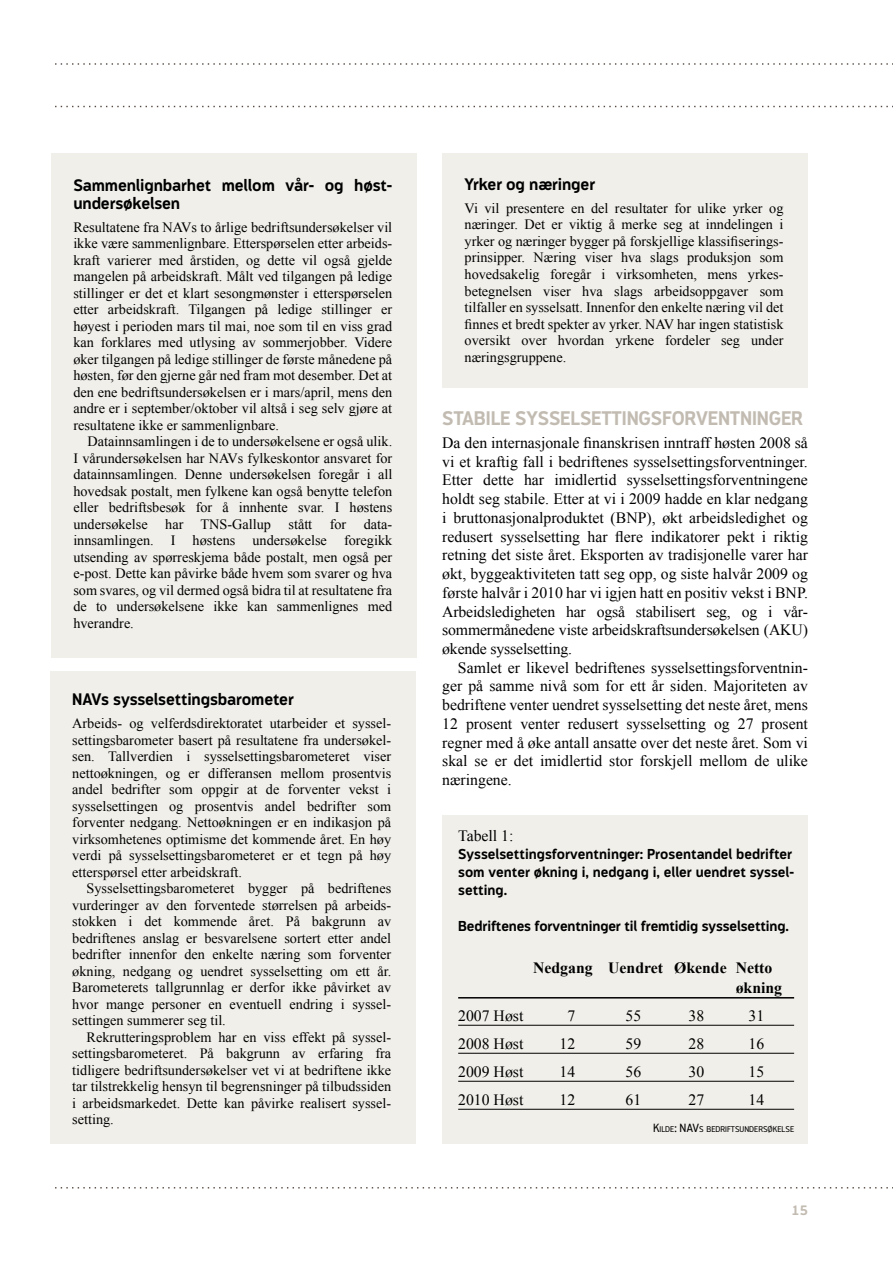
<style>
.page{position:relative;width:893px;height:1263px;background:#fff}
.page>*{position:absolute;margin:0;border:0;box-sizing:border-box;transform-origin:0 0}
.t1{font:700 19.5px "Modus";letter-spacing:-.01em;color:#c2bbb1}
.t2{font:700 16.5px/18px "Modus";letter-spacing:-.01em;color:#000}
.t3{font:15.75px/18.8px "Times New Roman";color:#000;text-align:justify}
.t4{font:700 15.75px/19.5px "Times New Roman";color:#000}
.t5{font:14.25px/16.5px "Times New Roman";color:#000;text-align:justify}
.t6{font:700 14.25px/18px "Modus";color:#000}
.t7{font:700 13.5px "Modus";color:#c2bbb1}
.t8{font:8.4px "Modus";color:#000}
.s1{font-size:12px}
</style>
<div class="page">
<svg style="left:55px;top:63px;width:838px;height:2px"></svg>
<svg style="left:55px;top:1187px;width:838px;height:1px"></svg>
<svg style="left:55px;top:106px;width:838px;height:1px"></svg>
<div style="left:51px;top:153px;width:366px;height:505px;background:#f0efea"></div>
<div style="left:442px;top:153px;width:366px;height:235px;background:#f0efea"></div>
<div style="left:50px;top:671px;width:366px;height:473px;background:#f0efea"></div>
<div style="left:442px;top:815px;width:366px;height:329px;background:#f0efea"></div>
<hr style="left:458px;top:997px;width:336px;height:1px;background:#000">
<hr style="left:458px;top:1025px;width:336px;height:1px;background:#000">
<hr style="left:458px;top:1053px;width:336px;height:1px;background:#000">
<hr style="left:458px;top:1081px;width:336px;height:1px;background:#000">
<hr style="left:458px;top:1109px;width:336px;height:1px;background:#000">
<p class="t2" style="left:73px;top:176px;width:319px">Sammenlignbarhet mellom vår- og høst‑ undersøkelsen</p>
<p class="t5" style="left:73px;top:218px;width:320px">Resultatene fra NAVs to årlige bedriftsundersøkelser vil ikke være sammenlignbare. Etterspørselen etter arbeids‑ kraft varierer med årstiden, og dette vil også gjelde mangelen på arbeidskraft. Målt ved tilgangen på ledige stillinger er det et klart sesongmønster i etterspørselen etter arbeidskraft. Tilgangen på ledige stillinger er høyest i perioden mars til mai, noe som til en viss grad kan forklares med utlysing av sommerjobber. Videre øker tilgangen på ledige stillinger de første månedene på høsten, før den gjerne går ned fram mot desember. Det at den ene bedriftsundersøkelsen er i mars/april, mens den andre er i september/oktober vil altså i seg selv gjøre at resultatene ikke er sammenlignbare.</p>
<p class="t5" style="left:73px;top:433px;width:320px;text-indent:14px">Datainnsamlingen i de to undersøkelsene er også ulik.<br>I vårundersøkelsen har NAVs fylkeskontor ansvaret for datainnsamlingen. Denne undersøkelsen foregår i all hovedsak postalt, men fylkene kan også benytte telefon eller bedriftsbesøk for å innhente svar. I høstens undersøkelse har TNS-Gallup stått for data‑ innsamlingen. I høstens undersøkelse foregikk utsending av spørreskjema både postalt, men også per e-post. Dette kan påvirke både hvem som svarer og hva som svares, og vil dermed også bidra til at resultatene fra de to undersøkelsene ikke kan sammenlignes med hverandre.</p>
<p class="t2" style="left:72px;top:691px;width:223px">NAVs sysselsettingsbarometer</p>
<p class="t5" style="left:72px;top:715px;width:320px">Arbeids- og velferdsdirektoratet utarbeider et syssel‑ settingsbarometer basert på resultatene fra undersøkel‑ sen. Tallverdien i sysselsettingsbarometeret viser nettoøkningen, og er differansen mellom prosentvis andel bedrifter som oppgir at de forventer vekst i sysselsettingen og prosentvis andel bedrifter som forventer nedgang. Nettoøkningen er en indikasjon på virksomhetenes optimisme det kommende året. En høy verdi på sysselsettingsbarometeret er et tegn på høy etterspørsel etter arbeidskraft.</p>
<p class="t5" style="left:72px;top:880px;width:320px;text-indent:14px">Sysselsettingsbarometeret bygger på bedriftenes vurderinger av den forventede størrelsen på arbeids‑ stokken i det kommende året. På bakgrunn av bedriftenes anslag er besvarelsene sortert etter andel bedrifter innenfor den enkelte næring som forventer økning, nedgang og uendret sysselsetting om ett år.<br>Barometerets tallgrunnlag er derfor ikke påvirket av hvor mange personer en eventuell endring i syssel‑ settingen summerer seg til.</p>
<p class="t5" style="left:72px;top:1028px;width:320px;text-indent:14px">Rekrutteringsproblem har en viss effekt på syssel‑ settingsbarometeret. På bakgrunn av erfaring fra tidligere bedriftsundersøkelser vet vi at bedriftene ikke tar tilstrekkelig hensyn til begrensninger på tilbudssiden i arbeidsmarkedet. Dette kan påvirke realisert syssel‑ setting.</p>
<p class="t2" style="left:465px;top:175px;width:132px">Yrker og næringer</p>
<p class="t5" style="left:465px;top:200px;width:320px">Vi vil presentere en del resultater for ulike yrker og næringer. Det er viktig å merke seg at inndelingen i yrker og næringer bygger på forskjellige klassifiserings‑ prinsipper. Næring viser hva slags produksjon som hovedsakelig foregår i virksomheten, mens yrkes‑ betegnelsen viser hva slags arbeidsoppgaver som tilfaller en sysselsatt. Innenfor den enkelte næring vil det finnes et bredt spekter av yrker. NAV har ingen statistisk oversikt over hvordan yrkene fordeler seg under næringsgruppene.</p>
<h1 class="t1" style="left:442px;top:407px;width:357px">Stabile sysselsettingsforventninger</h1>
<p class="t3" style="left:442px;top:433px;width:367px">Da den internasjonale finanskrisen inntraff høsten 2008 så vi et kraftig fall i bedriftenes sysselsettingsforventninger.<br>Etter dette har imidlertid sysselsettingsforventningene holdt seg stabile. Etter at vi i 2009 hadde en klar nedgang i bruttonasjonalproduktet (BNP), økt arbeidsledighet og redusert sysselsetting har flere indikatorer pekt i riktig retning det siste året. Eksporten av tradisjonelle varer har økt, byggeaktiviteten tatt seg opp, og siste halvår 2009 og første halvår i 2010 har vi igjen hatt en positiv vekst i BNP.<br>Arbeidsledigheten har også stabilisert seg, og i vår&shy;sommermånedene viste arbeidskraftsundersøkelsen (AKU) økende sysselsetting.</p>
<p class="t3" style="left:442px;top:658px;width:367px;text-indent:16px">Samlet er likevel bedriftenes sysselsettingsforventnin‑ ger på samme nivå som for ett år siden. Majoriteten av bedriftene venter uendret sysselsetting det neste året, mens 12 prosent venter redusert sysselsetting og 27 prosent regner med å øke antall ansatte over det neste året. Som vi skal se er det imidlertid stor forskjell mellom de ulike næringene.</p>
<p class="t3" style="left:458px;top:826px;width:57px">Tabell 1:</p>
<p class="t6" style="left:458px;top:845px;width:337px">Sysselsettingsforventninger: Prosentandel bedrifter som venter økning i, nedgang i, eller uendret syssel&shy;setting.</p>
<p class="t6" style="left:458px;top:917px;width:332px">Bedriftenes forventninger til fremtidig sysselsetting.</p>
<p class="t4" style="left:736px;top:958px;width:48px;text-indent:-202px">Nedgang Uendret Økende Netto økning</p>
<p class="t3" style="left:458px;top:1006px;width:67px">2007 Høst</p>
<p class="t3" style="left:567px;top:1006px;width:9px">7</p>
<p class="t3" style="left:625px;top:1006px;width:17px">55</p>
<p class="t3" style="left:688px;top:1006px;width:17px">38</p>
<p class="t3" style="left:748px;top:1006px;width:17px">31</p>
<p class="t3" style="left:458px;top:1034px;width:67px">2008 Høst</p>
<p class="t3" style="left:559px;top:1034px;width:17px">12</p>
<p class="t3" style="left:625px;top:1034px;width:17px">59</p>
<p class="t3" style="left:688px;top:1034px;width:17px">28</p>
<p class="t3" style="left:748px;top:1034px;width:17px">16</p>
<p class="t3" style="left:458px;top:1062px;width:67px">2009 Høst</p>
<p class="t3" style="left:559px;top:1062px;width:17px">14</p>
<p class="t3" style="left:625px;top:1062px;width:17px">56</p>
<p class="t3" style="left:688px;top:1062px;width:17px">30</p>
<p class="t3" style="left:748px;top:1062px;width:17px">15</p>
<p class="t3" style="left:458px;top:1090px;width:67px">2010 Høst</p>
<p class="t3" style="left:559px;top:1090px;width:17px">12</p>
<p class="t3" style="left:625px;top:1090px;width:17px">61</p>
<p class="t3" style="left:688px;top:1090px;width:17px">27</p>
<p class="t3" style="left:748px;top:1090px;width:17px">14</p>
<p class="t8" style="left:653px;top:1124px;width:143px"><span class="s1">K</span>ILDE<span class="s1">: NAV</span>S BEDRIFTSUNDERSØKELSE</p>
<p class="t7" style="left:791px;top:1203px;width:18px">15</p>
</div>
